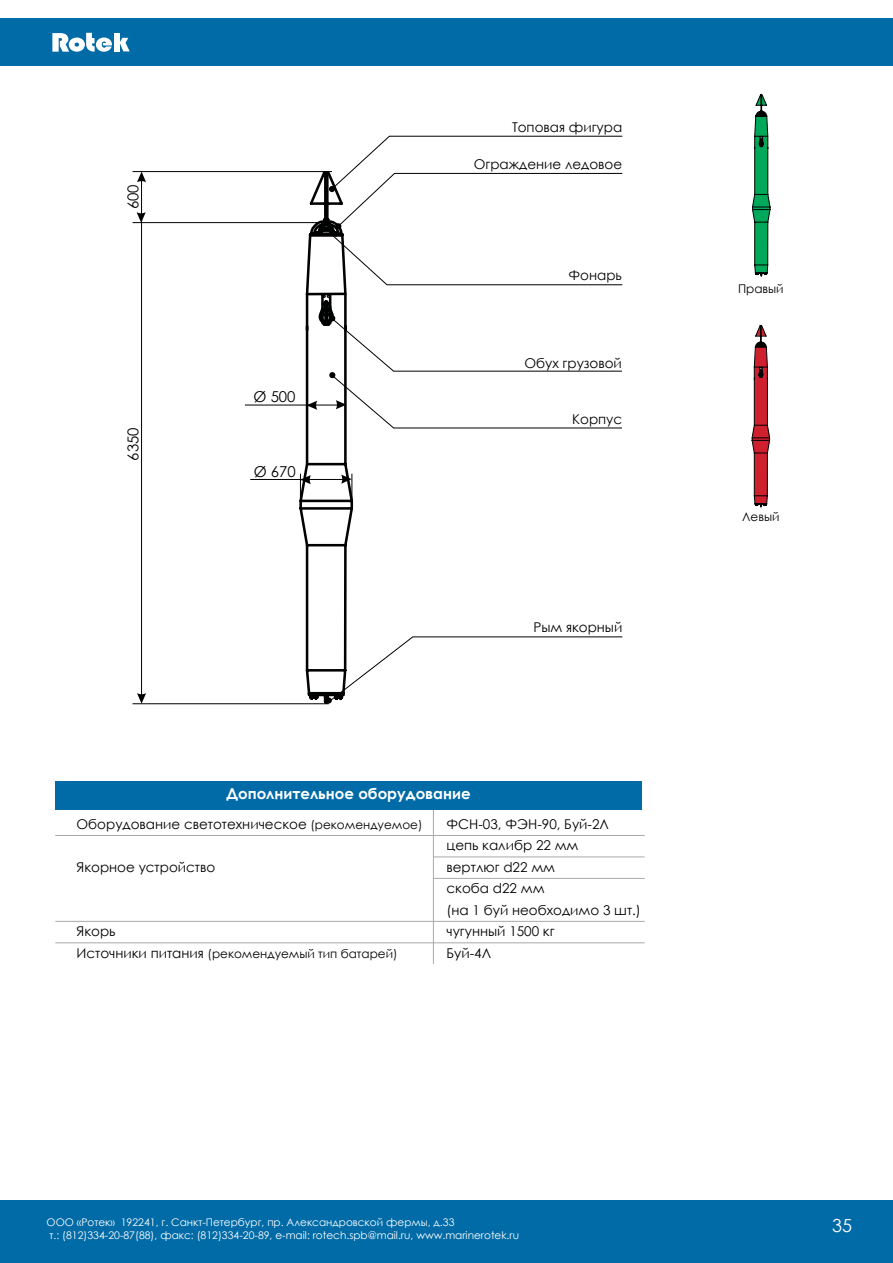
<style>
.page{position:relative;width:893px;height:1263px;background:#fff}
.page>*{position:absolute;margin:0;border:0;box-sizing:border-box;transform-origin:0 0}
.t1{font:18px "Century Gothic";color:#fff}
.t2{font:700 15px "Century Gothic";color:#fff}
.t3{font:15px "Century Gothic";color:#000}
.t4{font:13.5px/21.5px "Century Gothic";color:#000}
.t5{font:12px "Century Gothic";color:#000}
.t6{font:10.5px/12.6px "Century Gothic";color:#fff}
.s1{font-size:12px}
.s2{font-size:13.5px}
</style>
<div class="page">
<hr style="left:55px;top:835px;width:590px;height:1px;background:#a7a9ac">
<hr style="left:433px;top:856px;width:212px;height:1px;background:#a7a9ac">
<hr style="left:433px;top:878px;width:212px;height:1px;background:#a7a9ac">
<hr style="left:55px;top:921px;width:590px;height:1px;background:#a7a9ac">
<hr style="left:55px;top:942px;width:590px;height:1px;background:#a7a9ac">
<hr style="left:433px;top:795px;width:1px;height:169px;background:#a7a9ac">
<div style="left:55px;top:781px;width:587px;height:29px;background:#006ba6"></div>
<div style="left:0;top:1201px;width:893px;height:62px;background:#006ba6"></div>
<div style="left:0;top:18px;width:893px;height:47px;background:#006ba6"></div>
<svg style="left:120px;top:38px;width:10px;height:13px"></svg>
<div style="left:114px;top:33px;width:5px;height:18px;background:#fff"></div>
<svg style="left:52px;top:33px;width:60px;height:19px"></svg>
<hr style="left:133px;top:171px;width:199px;height:1px;background:#000">
<hr style="left:141px;top:177px;width:1px;height:521px;background:#000">
<hr style="left:133px;top:703px;width:196px;height:1px;background:#000">
<hr style="left:250px;top:479px;width:98px;height:1px;background:#000">
<svg style="left:137px;top:172px;width:9px;height:10px"></svg>
<svg style="left:137px;top:212px;width:9px;height:10px"></svg>
<svg style="left:137px;top:693px;width:9px;height:11px"></svg>
<hr style="left:133px;top:222px;width:199px;height:1px;background:#000">
<svg style="left:298px;top:136px;width:325px;height:569px"></svg>
<hr style="left:245px;top:405px;width:97px;height:1px;background:#000">
<svg style="left:751px;top:324px;width:19px;height:183px"></svg>
<svg style="left:752px;top:94px;width:19px;height:182px"></svg>
<p class="t4" style="left:512px;top:116px;width:112px">Топовая фигура</p>
<p class="t3" style="left:123px;top:209px;width:26px;rotate:-90deg">600</p>
<p class="t3" style="left:122px;top:461px;width:35px;rotate:-90deg">6350</p>
<p class="t4" style="left:474px;top:153px;width:150px">Ограждение ледовое</p>
<p class="t4" style="left:568px;top:264px;width:55px">Фонарь</p>
<p class="t3" style="left:253px;top:386px;width:44px">Ø 500</p>
<p class="t3" style="left:254px;top:461px;width:44px">Ø 670</p>
<p class="t4" style="left:524px;top:352px;width:99px">Обух грузовой</p>
<p class="t4" style="left:572px;top:408px;width:52px">Корпус</p>
<p class="t4" style="left:533px;top:616px;width:90px">Рым якорный</p>
<p class="t2" style="left:227px;top:782px;width:246px">Дополнительное оборудование</p>
<p class="t4" style="left:77px;top:813px;width:347px">Оборудование светотехническое <span class="s1">(рекомендуемое)</span></p>
<p class="t4" style="left:77px;top:856px;width:140px">Якорное устройство</p>
<p class="t4" style="left:77px;top:920px;width:41px">Якорь</p>
<p class="t5" style="left:77px;top:945px;width:322px"><span class="s2">Источники питания</span> (рекомендуемый тип батарей)</p>
<p class="t4" style="left:447px;top:813px;width:196px">ФСН-03, ФЭН-90, Буй-2Л цепь калибр 22 мм<br>вертлюг d22 мм<br>скоба d22 мм<br>(на 1 буй необходимо 3 шт.) чугунный 1500 кг<br>Буй-4Л</p>
<p class="t5" style="left:738px;top:280px;width:47px">Правый</p>
<p class="t5" style="left:742px;top:508px;width:39px">Левый</p>
<p class="t6" style="left:47px;top:1216px;width:474px">ООО «Ротек» 192241, г. Санкт-Петербург, пр. Александровской фермы, д.33<br>т.: (812)334-20-87(88), факс: (812)334-20-89, e-mail: rotech.spb@mail.ru, www.marinerotek.ru</p>
<h1 class="t1" style="left:832px;top:1213px;width:21px">35</h1>
</div>
